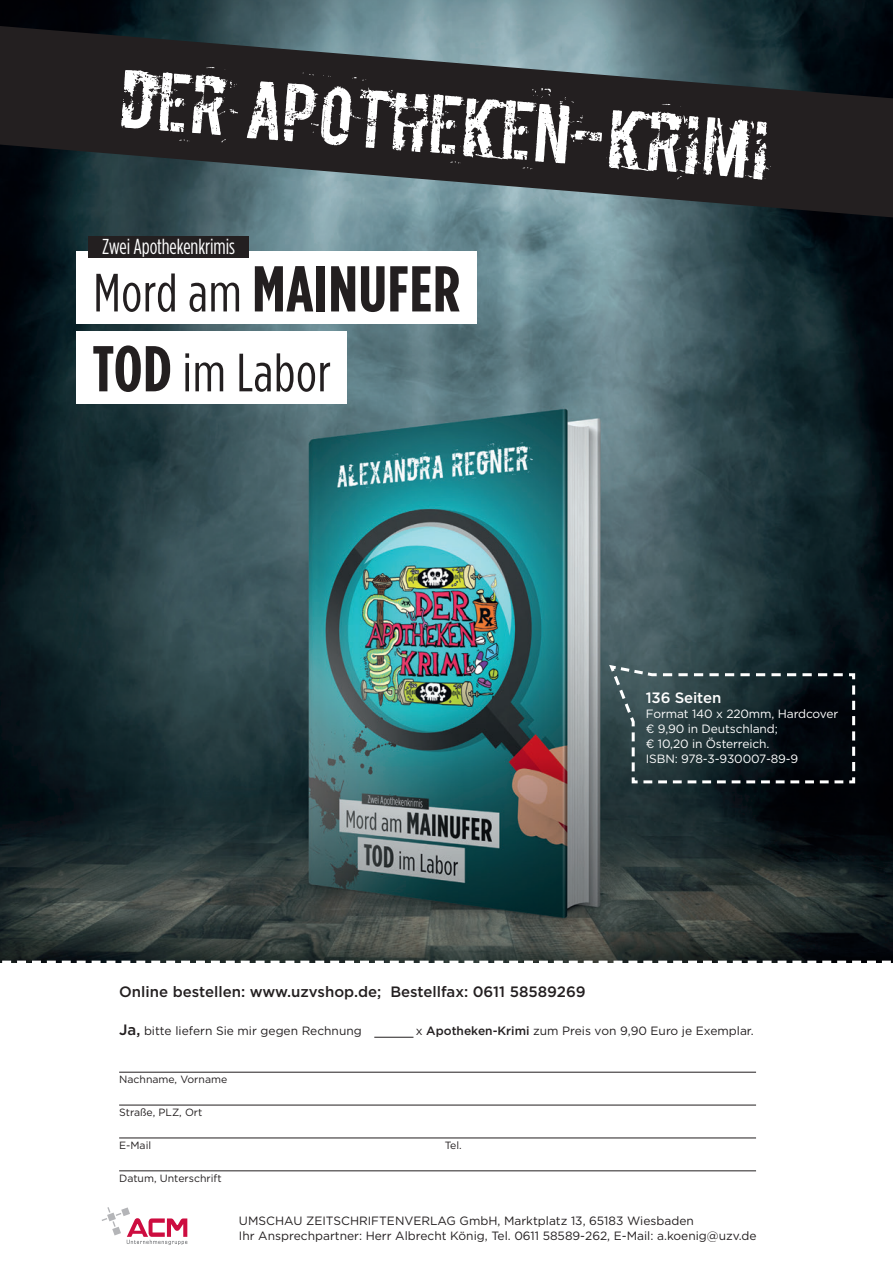
<style>
.page{position:relative;width:893px;height:1263px;background:#fff}
.page>*{position:absolute;margin:0;border:0;box-sizing:border-box;transform-origin:0 0}
.t1{font:69.3px "Boycott";color:#fff}
.t2{font:700 64.65px "Gotham Condensed";letter-spacing:.015em;color:#231f20;scale:1.05 1}
.t3{font:53.85px "Gotham Condensed";letter-spacing:.015em;color:#231f20;scale:1.05 1}
.t4{font:21.6px "Gotham Condensed";letter-spacing:-.005em;color:#fff}
.t5{font:500 15px "Gotham";color:#231f20}
.t6{font:500 15px "Gotham";letter-spacing:-.01em;color:#fff}
.t7{font:12px/15px "Gotham";color:#231f20}
.t8{font:12px/15px "Gotham";letter-spacing:-.01em;color:#fff}
.t9{font:10.5px "Gotham";color:#231f20}
.s1{font-weight:400;font-size:53.85px}
.s2{font-weight:700;font-size:64.65px}
.s3{font-weight:500;font-size:15px}
.s4{font-weight:500}
</style>
<div class="page">
<img style="left:0;top:0;width:893px;height:961px">
<svg style="left:102px;top:1207px;width:85px;height:38px"></svg>
<hr style="left:119px;top:1072px;width:637px;height:1px;background:#231f20">
<hr style="left:119px;top:1105px;width:637px;height:1px;background:#231f20">
<hr style="left:119px;top:1137px;width:637px;height:1px;background:#231f20">
<hr style="left:119px;top:1170px;width:637px;height:1px;background:#231f20">
<hr style="left:374px;top:1037px;width:39px;height:1px;background:#231f20">
<svg style="left:0;top:961px;width:893px;height:2px"></svg>
<svg style="left:0;top:26px;width:893px;height:191px;background:#31383b"></svg>
<div style="left:77px;top:251px;width:400px;height:72px;background:#fff"></div>
<div style="left:77px;top:332px;width:270px;height:72px;background:#fff"></div>
<div style="left:88px;top:236px;width:161px;height:21px;background:#231f20"></div>
<svg style="left:607px;top:663px;width:250px;height:122px;background:#233236"></svg>
<h1 class="t1" style="left:123px;top:47px;width:654px;rotate:5deg">DER APOTHEKEN-KRIMI</h1>
<h3 class="t4" style="left:102px;top:234px;width:134px">Zwei Apothekenkrimis</h3>
<h2 class="t2" style="left:93px;top:251px;width:351px"><span class="s1">Mord am</span> MAINUFER</h2>
<h3 class="t3" style="left:92px;top:342px;width:229px"><span class="s2">TOD</span> im Labor</h3>
<p class="t6" style="left:646px;top:688px;width:77px">136 Seiten</p>
<p class="t8" style="left:646px;top:706px;width:194px">Format 140 x 220mm, Hardcover € 9,90 in Deutschland;<br>€ 10,20 in Österreich.<br>ISBN: 978-3-930007-89-9</p>
<p class="t5" style="left:119px;top:982px;width:468px">Online bestellen: www.uzvshop.de; Bestellfax: 0611 58589269</p>
<p class="t7" style="left:119px;top:1023px;width:244px"><span class="s3">Ja,</span> bitte liefern Sie mir gegen Rechnung</p>
<p class="t7" style="left:416px;top:1023px;width:339px">x <span class="s4">Apotheken-Krimi</span> zum Preis von 9,90 Euro je Exemplar.</p>
<p class="t9" style="left:119px;top:1073px;width:110px">Nachname, Vorname</p>
<p class="t9" style="left:119px;top:1106px;width:85px">Straße, PLZ, Ort</p>
<p class="t9" style="left:119px;top:1138px;width:34px">E-Mail</p>
<p class="t9" style="left:445px;top:1138px;width:19px">Tel.</p>
<p class="t9" style="left:119px;top:1171px;width:104px">Datum, Unterschrift</p>
<p class="t7" style="left:239px;top:1213px;width:519px">UMSCHAU ZEITSCHRIFTENVERLAG GmbH, Marktplatz 13, 65183 Wiesbaden<br>Ihr Ansprechpartner: Herr Albrecht König, Tel. 0611 58589-262, E-Mail: a.koenig@uzv.de</p>
</div>
